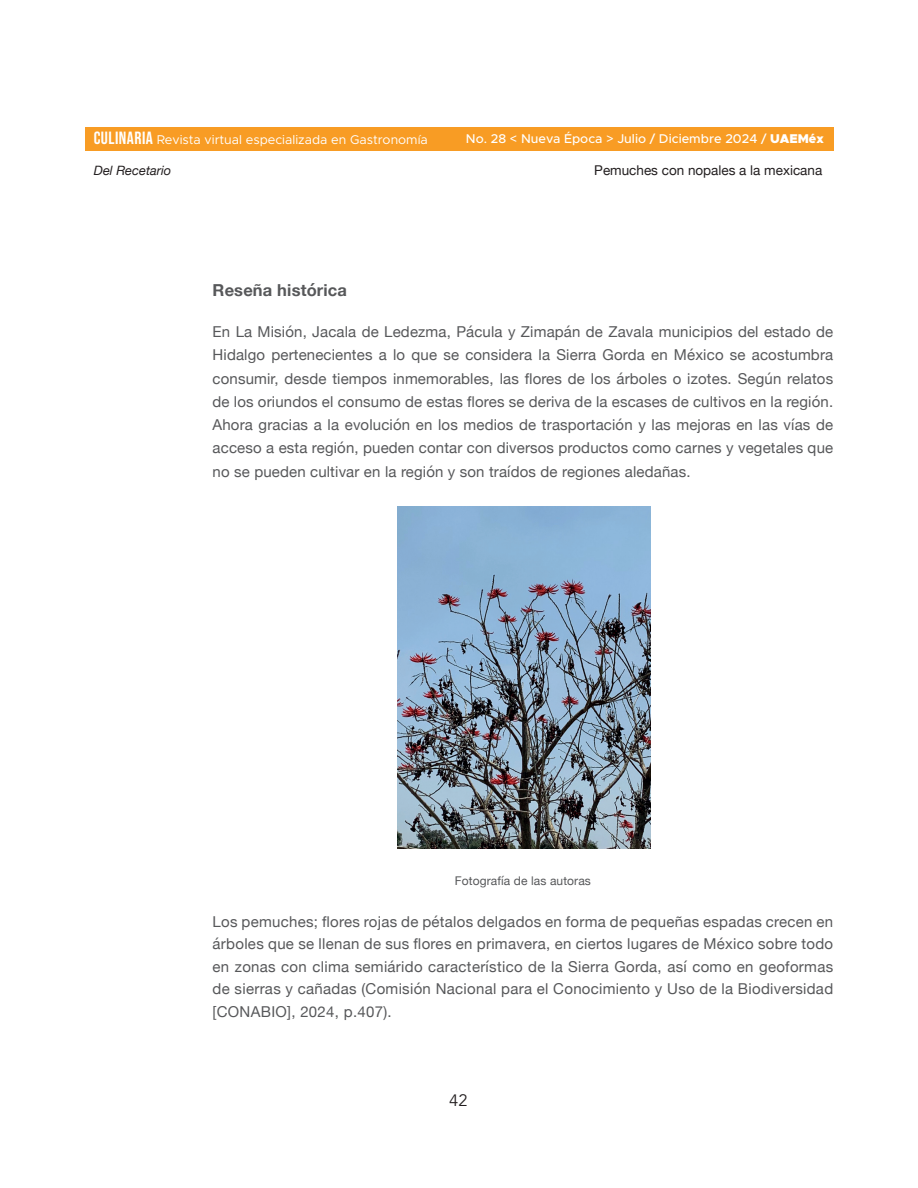
<style>
.page{position:relative;width:918px;height:1188px;background:#fff}
.page>*{position:absolute;margin:0;border:0;box-sizing:border-box;transform-origin:0 0}
.t1{font:700 16.5px "Helvetica Neue";letter-spacing:.01em;color:#57585a}
.t2{font:16.5px "Avenir";color:#231f20}
.t3{font:15px/23.2px "Helvetica Neue";letter-spacing:.015em;color:#57585a;text-align:justify}
.t4{font:13.5px "Helvetica Neue";color:#231f20}
.t5{font:italic 12.9px "Helvetica Neue";color:#231f20}
.t6{font:12.75px "Metropolis";color:#fff}
.t7{font:500 12.75px "Metropolis";color:#fff}
.t8{font:12px "Helvetica Neue";letter-spacing:.01em;color:#57585a}
.s1{font-family:"Bebas Neue";font-size:17.7px}
.s2{font-weight:900}
</style>
<div class="page">
<div style="left:85px;top:128px;width:748px;height:23px;background:#f89c24"></div>
<img style="left:397px;top:506px;width:253px;height:343px">
<p class="t6" style="left:94px;top:132px;width:336px"><span class="s1">CULINARIA</span> Revista virtual especializada en Gastronomía</p>
<p class="t7" style="left:466px;top:131px;width:359px">No. 28 &lt; Nueva Época &gt; Julio / Diciembre 2024 / <span class="s2">UAEMéx</span></p>
<p class="t5" style="left:94px;top:161px;width:79px">Del Recetario</p>
<p class="t4" style="left:594px;top:161px;width:230px">Pemuches con nopales a la mexicana</p>
<p class="t1" style="left:213px;top:277px;width:136px">Reseña histórica</p>
<p class="t3" style="left:213px;top:321px;width:622px">En La Misión, Jacala de Ledezma, Pácula y Zimapán de Zavala municipios del estado de Hidalgo pertenecientes a lo que se considera la Sierra Gorda en México se acostumbra consumir, desde tiempos inmemorables, las flores de los árboles o izotes. Según relatos de los oriundos el consumo de estas flores se deriva de la escases de cultivos en la región.<br>Ahora gracias a la evolución en los medios de trasportación y las mejoras en las vías de acceso a esta región, pueden contar con diversos productos como carnes y vegetales que no se pueden cultivar en la región y son traídos de regiones aledañas.</p>
<p class="t8" style="left:455px;top:872px;width:138px">Fotografía de las autoras</p>
<p class="t3" style="left:213px;top:911px;width:622px;line-height:22.5px">Los pemuches; flores rojas de pétalos delgados en forma de pequeñas espadas crecen en árboles que se llenan de sus flores en primavera, en ciertos lugares de México sobre todo en zonas con clima semiárido característico de la Sierra Gorda, así como en geoformas de sierras y cañadas (Comisión Nacional para el Conocimiento y Uso de la Biodiversidad [CONABIO], 2024, p.407).</p>
<p class="t2" style="left:449px;top:1090px;width:20px">42</p>
</div>
